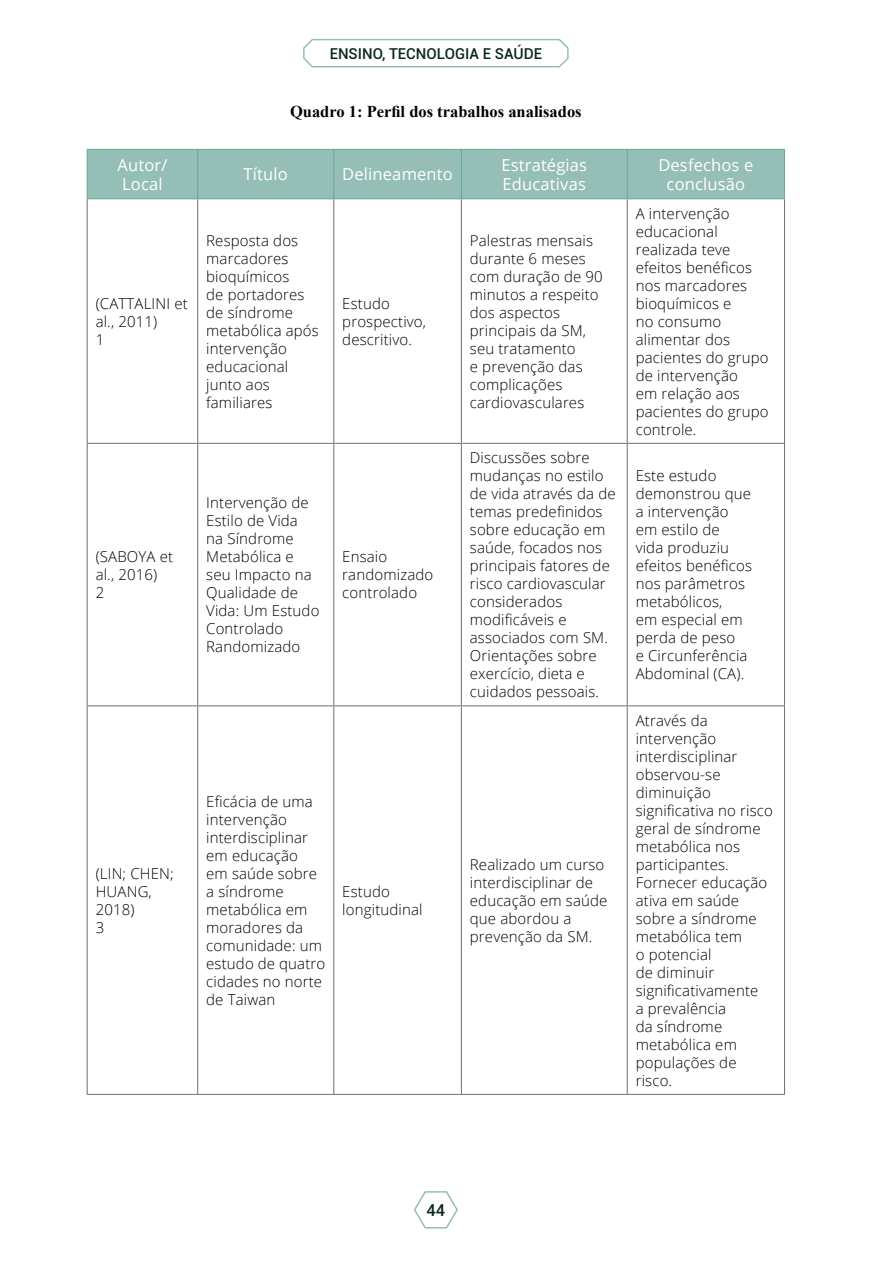
<style>
.page{position:relative;width:893px;height:1263px;background:#fff}
.page>*{position:absolute;margin:0;border:0;box-sizing:border-box;transform-origin:0 0}
.t1{font:16.5px/19.8px "Open Sans";letter-spacing:.01em;color:#fff}
.t2{font:700 16.5px "Times New Roman";color:#000}
.t3{font:500 16.5px "Roboto";color:#092821}
.t4{font:300 15px/18px "Open Sans";letter-spacing:.01em;color:#000}
.t5{font:500 15px "Roboto";color:#092821}
</style>
<div class="page">
<svg style="left:414px;top:1191px;width:44px;height:38px"></svg>
<svg style="left:303px;top:38px;width:266px;height:30px"></svg>
<div style="left:88px;top:150px;width:696px;height:48px;background:#95beb7"></div>
<hr style="left:197px;top:150px;width:1px;height:48px;background:#67a598">
<hr style="left:333px;top:150px;width:1px;height:48px;background:#67a598">
<hr style="left:461px;top:150px;width:1px;height:48px;background:#67a598">
<hr style="left:627px;top:150px;width:1px;height:48px;background:#67a598">
<hr style="left:87px;top:199px;width:1px;height:244px;background:#706f6f">
<hr style="left:197px;top:199px;width:1px;height:244px;background:#706f6f">
<hr style="left:333px;top:199px;width:1px;height:244px;background:#706f6f">
<hr style="left:461px;top:199px;width:1px;height:244px;background:#706f6f">
<hr style="left:627px;top:199px;width:1px;height:244px;background:#706f6f">
<hr style="left:784px;top:199px;width:1px;height:244px;background:#706f6f">
<hr style="left:87px;top:443px;width:111px;height:1px;background:#706f6f">
<hr style="left:87px;top:444px;width:1px;height:261px;background:#706f6f">
<hr style="left:198px;top:443px;width:136px;height:1px;background:#706f6f">
<hr style="left:197px;top:444px;width:1px;height:261px;background:#706f6f">
<hr style="left:334px;top:443px;width:127px;height:1px;background:#706f6f">
<hr style="left:333px;top:444px;width:1px;height:261px;background:#706f6f">
<hr style="left:461px;top:443px;width:166px;height:1px;background:#706f6f">
<hr style="left:461px;top:444px;width:1px;height:261px;background:#706f6f">
<hr style="left:627px;top:443px;width:158px;height:1px;background:#706f6f">
<hr style="left:627px;top:444px;width:1px;height:261px;background:#706f6f">
<hr style="left:784px;top:444px;width:1px;height:261px;background:#706f6f">
<hr style="left:87px;top:705px;width:111px;height:1px;background:#706f6f">
<hr style="left:87px;top:706px;width:1px;height:388px;background:#706f6f">
<hr style="left:198px;top:705px;width:136px;height:1px;background:#706f6f">
<hr style="left:197px;top:706px;width:1px;height:388px;background:#706f6f">
<hr style="left:334px;top:705px;width:127px;height:1px;background:#706f6f">
<hr style="left:333px;top:706px;width:1px;height:388px;background:#706f6f">
<hr style="left:461px;top:705px;width:166px;height:1px;background:#706f6f">
<hr style="left:461px;top:706px;width:1px;height:388px;background:#706f6f">
<hr style="left:627px;top:705px;width:158px;height:1px;background:#706f6f">
<hr style="left:627px;top:706px;width:1px;height:388px;background:#706f6f">
<hr style="left:784px;top:706px;width:1px;height:388px;background:#706f6f">
<hr style="left:87px;top:1094px;width:111px;height:1px;background:#706f6f">
<hr style="left:198px;top:1094px;width:136px;height:1px;background:#706f6f">
<hr style="left:334px;top:1094px;width:127px;height:1px;background:#706f6f">
<hr style="left:461px;top:1094px;width:166px;height:1px;background:#706f6f">
<hr style="left:627px;top:1094px;width:158px;height:1px;background:#706f6f">
<hr style="left:87px;top:149px;width:111px;height:1px;background:#67a598">
<hr style="left:87px;top:150px;width:1px;height:48px;background:#67a598">
<hr style="left:198px;top:149px;width:136px;height:1px;background:#67a598">
<hr style="left:334px;top:149px;width:127px;height:1px;background:#67a598">
<hr style="left:461px;top:149px;width:166px;height:1px;background:#67a598">
<hr style="left:627px;top:149px;width:158px;height:1px;background:#67a598">
<hr style="left:784px;top:150px;width:1px;height:48px;background:#67a598">
<hr style="left:87px;top:198px;width:111px;height:1px;background:#67a598">
<hr style="left:198px;top:198px;width:136px;height:1px;background:#67a598">
<hr style="left:334px;top:198px;width:127px;height:1px;background:#67a598">
<hr style="left:461px;top:198px;width:166px;height:1px;background:#67a598">
<hr style="left:627px;top:198px;width:158px;height:1px;background:#67a598">
<p class="t5" style="left:330px;top:43px;width:214px">ENSINO, TECNOLOGIA E SAÚDE</p>
<p class="t2" style="left:290px;top:100px;width:293px">Quadro 1: Perfil dos trabalhos analisados</p>
<p class="t1" style="left:117px;top:154px;width:51px">Autor/<br>Local</p>
<p class="t1" style="left:244px;top:164px;width:46px">Título</p>
<p class="t1" style="left:342px;top:164px;width:112px">Delineamento</p>
<p class="t1" style="left:501px;top:154px;width:87px">Estratégias<br>Educativas</p>
<p class="t1" style="left:658px;top:154px;width:97px;text-align:center">Desfechos e conclusão</p>
<p class="t4" style="left:96px;top:294px;width:94px">(CATTALINI et al., 2011)<br>1</p>
<p class="t4" style="left:206px;top:231px;width:114px">Resposta dos marcadores bioquímicos<br>de portadores de síndrome metabólica após intervenção educacional junto aos familiares</p>
<p class="t4" style="left:342px;top:294px;width:85px">Estudo prospectivo, descritivo.</p>
<p class="t4" style="left:96px;top:547px;width:79px">(SABOYA et al., 2016)<br>2</p>
<p class="t4" style="left:206px;top:493px;width:115px">Intervenção de<br>Estilo de Vida<br>na Síndrome<br>Metabólica e seu Impacto na<br>Qualidade de<br>Vida: Um Estudo<br>Controlado<br>Randomizado</p>
<p class="t4" style="left:342px;top:547px;width:93px">Ensaio randomizado controlado</p>
<p class="t4" style="left:96px;top:864px;width:80px">(LIN; CHEN;<br>HUANG,<br>2018)<br>3</p>
<p class="t4" style="left:206px;top:792px;width:121px">Eficácia de uma intervenção interdisciplinar em educação<br>em saúde sobre a síndrome metabólica em moradores da comunidade: um estudo de quatro cidades no norte de Taiwan</p>
<p class="t4" style="left:342px;top:882px;width:82px">Estudo longitudinal</p>
<p class="t4" style="left:470px;top:231px;width:134px">Palestras mensais durante 6 meses com duração de 90 minutos a respeito dos aspectos principais da SM, seu tratamento<br>e prevenção das complicações cardiovasculares</p>
<p class="t4" style="left:470px;top:448px;width:147px">Discussões sobre mudanças no estilo de vida através da de temas predefinidos sobre educação em saúde, focados nos principais fatores de risco cardiovascular considerados modificáveis e associados com SM.<br>Orientações sobre exercício, dieta e cuidados pessoais.</p>
<p class="t4" style="left:470px;top:855px;width:139px">Realizado um curso interdisciplinar de educação em saúde que abordou a prevenção da SM.</p>
<p class="t4" style="left:636px;top:204px;width:135px">A intervenção educacional realizada teve efeitos benéficos nos marcadores bioquímicos e<br>no consumo alimentar dos pacientes do grupo de intervenção<br>em relação aos pacientes do grupo controle.</p>
<p class="t4" style="left:636px;top:466px;width:118px">Este estudo demonstrou que a intervenção em estilo de<br>vida produziu efeitos benéficos nos parâmetros metabólicos,<br>em especial em perda de peso<br>e Circunferência<br>Abdominal (CA).</p>
<p class="t4" style="left:636px;top:711px;width:139px">Através da intervenção interdisciplinar observou-se diminuição significativa no risco geral de síndrome metabólica nos participantes.<br>Fornecer educação ativa em saúde sobre a síndrome metabólica tem<br>o potencial<br>de diminuir significativamente<br>a prevalência<br>da síndrome metabólica em populações de risco.</p>
<p class="t3" style="left:426px;top:1198px;width:20px">44</p>
</div>
